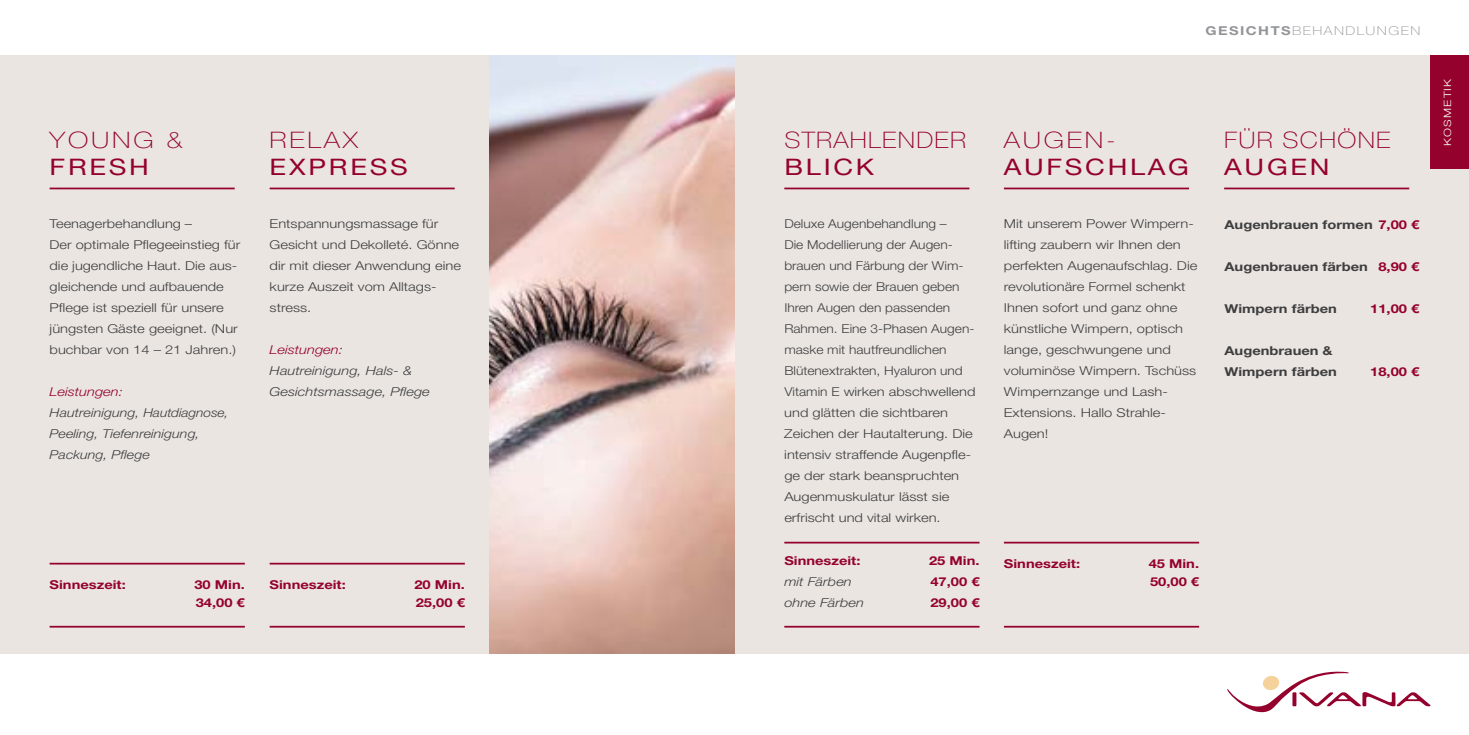
<style>
.page{position:relative;width:1469px;height:735px;background:#fff}
.page>*{position:absolute;margin:0;border:0;box-sizing:border-box;transform-origin:0 0}
.t1{font:22.75px "Helvetica Neue";letter-spacing:.1em;color:#94012c;scale:1.2 1}
.t2{font:100 22.75px "Helvetica Neue";letter-spacing:.05em;color:#94012c;scale:1.12 1}
.t3{font:100 22.75px "Helvetica Neue";letter-spacing:.05em;color:#94012c;scale:1.2 1}
.t4{font:300 12.25px/21px "Helvetica Neue";color:#3e3e3f;scale:1.12 1}
.t5{font:300 12.25px/21px "Helvetica Neue";color:#3e3e3f;scale:1.2 1}
.t6{font:300 12.25px/21px "Helvetica Neue";color:#3e3e3f;scale:1.19 1}
.t7{font:700 12.25px/21px "Helvetica Neue";color:#3e3e3f;scale:1.2 1}
.t8{font:700 12.25px "Helvetica Neue";color:#94012c;scale:1.2 1}
.t9{font:italic 300 12.25px/21px "Helvetica Neue";color:#3e3e3f;scale:1.17 1}
.t10{font:italic 300 12.25px/21px "Helvetica Neue";color:#3e3e3f;scale:1.2 1}
.t11{font:700 12.25px "Helvetica Neue LT Std";color:#94012c;scale:1.2 1}
.t12{font:italic 300 12.25px "Helvetica Neue";color:#94012c;scale:1.2 1}
.t13{font:100 12.25px "Helvetica Neue";letter-spacing:.1em;color:#939598;scale:1.2 1}
.t14{font:300 9.97px "Helvetica Neue";letter-spacing:.1em;color:#fff;scale:1.2 1}
.s1{font-weight:700}
.s2{font-family:"Helvetica Neue LT Std";color:#94012c}
</style>
<div class="page">
<div style="left:0;top:55px;width:1468px;height:598px;background:#eae5e1"></div>
<img style="left:489px;top:55px;width:245px;height:598px">
<hr style="left:784px;top:541px;width:195px;height:2px;background:#94012c">
<hr style="left:784px;top:625px;width:195px;height:2px;background:#94012c">
<hr style="left:784px;top:187px;width:185px;height:2px;background:#94012c">
<svg style="left:1227px;top:671px;width:203px;height:42px"></svg>
<hr style="left:1003px;top:541px;width:196px;height:2px;background:#94012c">
<hr style="left:1003px;top:625px;width:196px;height:2px;background:#94012c">
<hr style="left:1003px;top:187px;width:185px;height:2px;background:#94012c">
<hr style="left:1224px;top:187px;width:185px;height:2px;background:#94012c">
<hr style="left:50px;top:562px;width:195px;height:2px;background:#94012c">
<hr style="left:50px;top:625px;width:195px;height:2px;background:#94012c">
<hr style="left:50px;top:187px;width:185px;height:2px;background:#94012c">
<hr style="left:270px;top:562px;width:195px;height:2px;background:#94012c">
<hr style="left:270px;top:625px;width:195px;height:2px;background:#94012c">
<hr style="left:270px;top:187px;width:185px;height:2px;background:#94012c">
<div style="left:1430px;top:55px;width:38px;height:114px;background:#94012c"></div>
<h1 class="t3" style="left:50px;top:127px;width:112px">YOUNG &amp;</h1>
<h1 class="t1" style="left:50px;top:154px;width:84px">FRESH</h1>
<p class="t6" style="left:50px;top:213px;width:162px">Teenagerbehandlung –<br>Der optimale Pflegeeinstieg für die jugendliche Haut. Die aus&shy;gleichende und aufbauende<br>Pflege ist speziell für unsere jüngsten Gäste geeignet. (Nur buchbar von 14 – 21 Jahren.)</p>
<p class="t12" style="left:50px;top:384px;width:63px">Leistungen:</p>
<p class="t9" style="left:50px;top:402px;width:154px">Hautreinigung, Hautdiagnose,<br>Peeling, Tiefenreinigung,<br>Packung, Pflege</p>
<h1 class="t3" style="left:270px;top:127px;width:75px">RELAX</h1>
<h1 class="t1" style="left:270px;top:154px;width:117px">EXPRESS</h1>
<p class="t5" style="left:270px;top:213px;width:161px">Entspannungsmassage für<br>Gesicht und Dekolleté. Gönne dir mit dieser Anwendung eine kurze Auszeit vom Alltags&shy;stress.</p>
<p class="t12" style="left:270px;top:342px;width:63px">Leistungen:</p>
<p class="t10" style="left:270px;top:360px;width:135px">Hautreinigung, Hals- &amp;<br>Gesichtsmassage, Pflege</p>
<p class="t8" style="left:50px;top:576px;width:65px">Sinneszeit:</p>
<p class="t8" style="left:194px;top:576px;width:43px">30 Min.</p>
<p class="t11" style="left:196px;top:594px;width:42px">34,00 €</p>
<p class="t8" style="left:270px;top:576px;width:65px">Sinneszeit:</p>
<p class="t8" style="left:414px;top:576px;width:43px">20 Min.</p>
<p class="t11" style="left:416px;top:594px;width:42px">25,00 €</p>
<p class="t13" style="left:1205px;top:24px;width:181px"><span class="s1">GESICHTS</span>BEHANDLUNGEN</p>
<h1 class="t2" style="left:784px;top:127px;width:164px">STRAHLENDER</h1>
<h1 class="t1" style="left:784px;top:154px;width:76px">BLICK</h1>
<p class="t4" style="left:784px;top:213px;width:172px">Deluxe Augenbehandlung –<br>Die Modellierung der Augen&shy;brauen und Färbung der Wim&shy;pern sowie der Brauen geben<br>Ihren Augen den passenden<br>Rahmen. Eine 3-Phasen Augen&shy;maske mit hautfreundlichen<br>Blütenextrakten, Hyaluron und<br>Vitamin E wirken abschwellend und glätten die sichtbaren<br>Zeichen der Hautalterung. Die intensiv straffende Augenpfle&shy;ge der stark beanspruchten<br>Augenmuskulatur lässt sie erfrischt und vital wirken.</p>
<p class="t8" style="left:784px;top:552px;width:65px">Sinneszeit:</p>
<p class="t8" style="left:929px;top:552px;width:43px">25 Min.</p>
<p class="t10" style="left:784px;top:570px;width:58px">mit Färben</p>
<p class="t11" style="left:930px;top:573px;width:42px">47,00 €</p>
<p class="t10" style="left:784px;top:591px;width:68px">ohne Färben</p>
<p class="t11" style="left:930px;top:594px;width:42px">29,00 €</p>
<h1 class="t3" style="left:1003px;top:127px;width:95px">AUGEN-</h1>
<h1 class="t1" style="left:1003px;top:154px;width:156px">AUFSCHLAG</h1>
<p class="t5" style="left:1003px;top:213px;width:163px">Mit unserem Power Wimpern&shy;lifting zaubern wir Ihnen den perfekten Augenaufschlag. Die revolutionäre Formel schenkt<br>Ihnen sofort und ganz ohne künstliche Wimpern, optisch lange, geschwungene und voluminöse Wimpern. Tschüss<br>Wimpernzange und Lash-<br>Extensions. Hallo Strahle-<br>Augen!</p>
<p class="t8" style="left:1003px;top:555px;width:65px">Sinneszeit:</p>
<p class="t8" style="left:1148px;top:555px;width:43px">45 Min.</p>
<p class="t11" style="left:1150px;top:573px;width:42px">50,00 €</p>
<h1 class="t2" style="left:1224px;top:127px;width:150px">FÜR SCHÖNE</h1>
<h1 class="t1" style="left:1224px;top:154px;width:89px">AUGEN</h1>
<p class="t7" style="left:1224px;top:214px;width:164px">Augenbrauen formen <span class="s2">7,00 €</span></p>
<p class="t7" style="left:1224px;top:256px;width:164px">Augenbrauen färben <span class="s2">8,90 €</span></p>
<p class="t7" style="left:1224px;top:298px;width:95px">Wimpern färben</p>
<p class="t11" style="left:1370px;top:301px;width:42px">11,00 €</p>
<p class="t7" style="left:1224px;top:340px;width:95px">Augenbrauen &amp;<br>Wimpern färben</p>
<p class="t11" style="left:1370px;top:364px;width:42px">18,00 €</p>
<p class="t14" style="left:1441px;top:146px;width:58px;rotate:-90deg">KOSMETIK</p>
</div>
